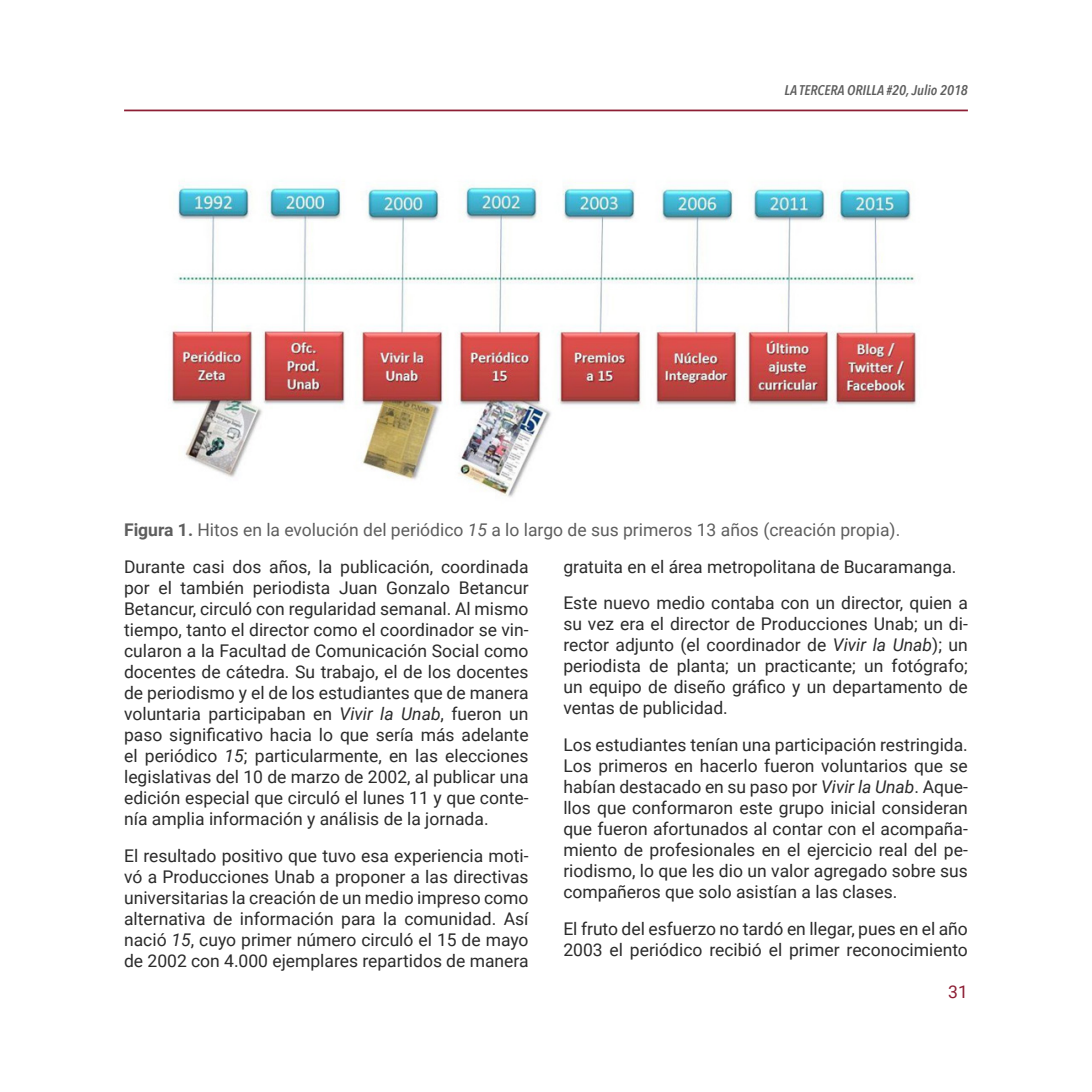
<style>
.page{position:relative;width:1092px;height:1092px;background:#fff}
.page>*{position:absolute;margin:0;border:0;box-sizing:border-box;transform-origin:0 0}
.t1{font:17.5px/21px "Roboto";color:#2b2b2b;text-align:justify}
.t2{font:17.5px "Roboto";color:#5e5e5e}
.t3{font:17.5px "Roboto";color:#8d1e34}
.t4{font:italic 600 14px "Avenir Next Condensed";color:#5e5e5e}
.s1{font-weight:700}
.s2{font-style:italic}
</style>
<div class="page">
<hr style="left:124px;top:109px;width:843px;height:2px;background:#8d1e34">
<img style="left:172px;top:181px;width:745px;height:316px">
<p class="t4" style="left:784px;top:80px;width:185px">LA TERCERA ORILLA #20, Julio 2018</p>
<p class="t2" style="left:124px;top:519px;width:777px"><span class="s1">Figura 1.</span> Hitos en la evolución del periódico <span class="s2">15</span> a lo largo de sus primeros 13 años (creación propia).</p>
<p class="t1" style="left:124px;top:556px;width:406px">Durante casi dos años, la publicación, coordinada por el también periodista Juan Gonzalo Betancur Betancur, circuló con regularidad semanal. Al mismo tiempo, tanto el director como el coordinador se vin&shy;cularon a la Facultad de Comunicación Social como docentes de cátedra. Su trabajo, el de los docentes de periodismo y el de los estudiantes que de manera voluntaria participaban en <span class="s2">Vivir la Unab</span>, fueron un paso significativo hacia lo que sería más adelante el periódico <span class="s2">15</span>; particularmente, en las elecciones legislativas del 10 de marzo de 2002, al publicar una edición especial que circuló el lunes 11 y que conte&shy;nía amplia información y análisis de la jornada.</p>
<p class="t1" style="left:124px;top:845px;width:406px">El resultado positivo que tuvo esa experiencia moti&shy;vó a Producciones Unab a proponer a las directivas universitarias la creación de un medio impreso como alternativa de información para la comunidad. Así nació <span class="s2">15</span>, cuyo primer número circuló el 15 de mayo de 2002 con 4.000 ejemplares repartidos de manera</p>
<p class="t1" style="left:563px;top:548px;width:406px;line-height:36.8px">gratuita en el área metropolitana de Bucaramanga.<br>Este nuevo medio contaba con un director, quien a</p>
<p class="t1" style="left:563px;top:614px;width:406px">su vez era el director de Producciones Unab; un di&shy;rector adjunto (el coordinador de <span class="s2">Vivir la Unab</span>); un periodista de planta; un practicante; un fotógrafo; un equipo de diseño gráfico y un departamento de ventas de publicidad.</p>
<p class="t1" style="left:563px;top:734px;width:406px">Los estudiantes tenían una participación restringida.<br>Los primeros en hacerlo fueron voluntarios que se habían destacado en su paso por <span class="s2">Vivir la Unab</span>. Aque&shy;llos que conformaron este grupo inicial consideran que fueron afortunados al contar con el acompaña&shy;miento de profesionales en el ejercicio real del pe&shy;riodismo, lo que les dio un valor agregado sobre sus compañeros que solo asistían a las clases.</p>
<p class="t1" style="left:563px;top:918px;width:406px">El fruto del esfuerzo no tardó en llegar, pues en el año<br>2003 el periódico recibió el primer reconocimiento</p>
<p class="t3" style="left:948px;top:981px;width:21px">31</p>
</div>
